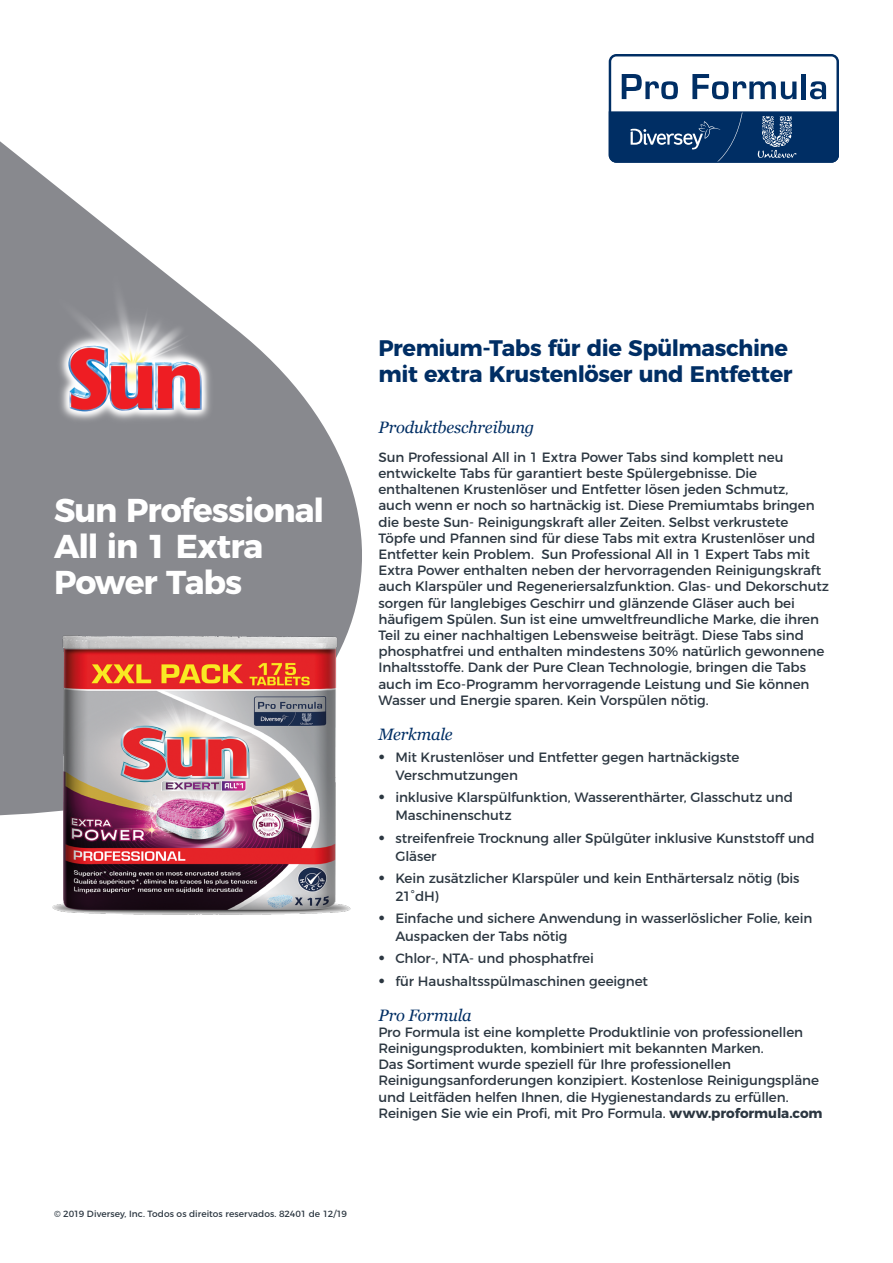
<style>
.page{position:relative;width:893px;height:1263px;background:#fff}
.page>*{position:absolute;margin:0;border:0;box-sizing:border-box;transform-origin:0 0}
.Main_Product_Head_Wh{font:700 33px/36px "Montserrat";letter-spacing:-.03em;color:#fff}
.Product_Subhead{font:700 22.5px/25.5px "Montserrat";letter-spacing:-.02em;color:#002e64}
.Product_Subhead-2{font:italic 16.5px "Georgia";letter-spacing:-.01em;color:#002e64}
.Subheads_Blue{font:italic 16.5px "Georgia";letter-spacing:-.015em;color:#002e64}
.Text_Regular_No_Bull{font:13.5px/16.2px "Montserrat";letter-spacing:-.01em;color:#2c3741}
.Subheads_Blue-2{font:13.5px/16.2px "Montserrat";letter-spacing:-.01em;color:#2c3741}
.t1{font:9px "Montserrat";letter-spacing:.005em;color:#2c3741}
.s1{font-family:"Aaux Pro OT";font-size:15px}
.s2{font-weight:700}
</style>
<div class="page">
<svg style="left:0;top:141px;width:362px;height:675px;fill:#88898e"></svg>
<svg style="left:609px;top:54px;width:230px;height:109px"></svg>
<img style="left:47px;top:268px;width:170px;height:157px">
<img style="left:16px;top:604px;width:346px;height:311px">
<p class="Main_Product_Head_Wh" style="left:54px;top:489px;width:272px">Sun Professional<br>All in 1 Extra<br>Power Tabs</p>
<p class="Product_Subhead" style="left:378px;top:334px;width:416px">Premium-Tabs für die Spülmaschine mit extra Krustenlöser und Entfetter</p>
<p class="Product_Subhead-2" style="left:378px;top:417px;width:157px">Produktbeschreibung</p>
<p class="Text_Regular_No_Bull" style="left:378px;top:448px;width:452px">Sun Professional All in 1 Extra Power Tabs sind komplett neu entwickelte Tabs für garantiert beste Spülergebnisse. Die enthaltenen Krustenlöser und Entfetter lösen jeden Schmutz,<br>auch wenn er noch so hartnäckig ist. Diese Premiumtabs bringen die beste Sun- Reinigungskraft aller Zeiten. Selbst verkrustete<br>Töpfe und Pfannen sind für diese Tabs mit extra Krustenlöser und Entfetter kein Problem. Sun Professional All in 1 Expert Tabs mit Extra Power enthalten neben der hervorragenden Reinigungskraft auch Klarspüler und Regeneriersalzfunktion. Glas- und Dekorschutz sorgen für langlebiges Geschirr und glänzende Gläser auch bei häufigem Spülen. Sun ist eine umweltfreundliche Marke, die ihren Teil zu einer nachhaltigen Lebensweise beiträgt. Diese Tabs sind phosphatfrei und enthalten mindestens 30% natürlich gewonnene Inhaltsstoffe. Dank der Pure Clean Technologie, bringen die Tabs auch im Eco-Programm hervorragende Leistung und Sie können Wasser und Energie sparen. Kein Vorspülen nötig.</p>
<p class="Subheads_Blue" style="left:378px;top:724px;width:76px">Merkmale</p>
<p class="Text_Regular_No_Bull" style="left:395px;top:747px;width:345px;line-height:18px;text-indent:-17px"><span class="s1">•</span> Mit Krustenlöser und Entfetter gegen hartnäckigste<br>Verschmutzungen</p>
<p class="Text_Regular_No_Bull" style="left:395px;top:787px;width:399px;line-height:18px;text-indent:-17px"><span class="s1">•</span> inklusive Klarspülfunktion, Wasserenthärter, Glasschutz und<br>Maschinenschutz</p>
<p class="Text_Regular_No_Bull" style="left:395px;top:828px;width:421px;line-height:18px;text-indent:-17px"><span class="s1">•</span> streifenfreie Trocknung aller Spülgüter inklusive Kunststoff und<br>Gläser</p>
<p class="Text_Regular_No_Bull" style="left:395px;top:868px;width:406px;line-height:18px;text-indent:-17px"><span class="s1">•</span> Kein zusätzlicher Klarspüler und kein Enthärtersalz nötig (bis<br>21°dH)</p>
<p class="Text_Regular_No_Bull" style="left:395px;top:908px;width:418px;line-height:18px;text-indent:-17px"><span class="s1">•</span> Einfache und sichere Anwendung in wasserlöslicher Folie, kein<br>Auspacken der Tabs nötig</p>
<p class="Text_Regular_No_Bull" style="left:378px;top:949px;width:217px"><span class="s1">•</span> Chlor-, NTA- und phosphatfrei</p>
<p class="Text_Regular_No_Bull" style="left:378px;top:971px;width:271px"><span class="s1">•</span> für Haushaltsspülmaschinen geeignet</p>
<p class="Subheads_Blue" style="left:378px;top:1004px;width:95px">Pro Formula</p>
<p class="Subheads_Blue-2" style="left:378px;top:1023px;width:446px">Pro Formula ist eine komplette Produktlinie von professionellen Reinigungsprodukten, kombiniert mit bekannten Marken.<br>Das Sortiment wurde speziell für Ihre professionellen Reinigungsanforderungen konzipiert. Kostenlose Reinigungspläne und Leitfäden helfen Ihnen, die Hygienestandards zu erfüllen.<br>Reinigen Sie wie ein Profi, mit Pro Formula. <span class="s2">www.proformula.com</span></p>
<p class="t1" style="left:54px;top:1207px;width:294px">© 2019 Diversey, Inc. Todos os direitos reservados. 82401 de 12/19</p>
</div>
